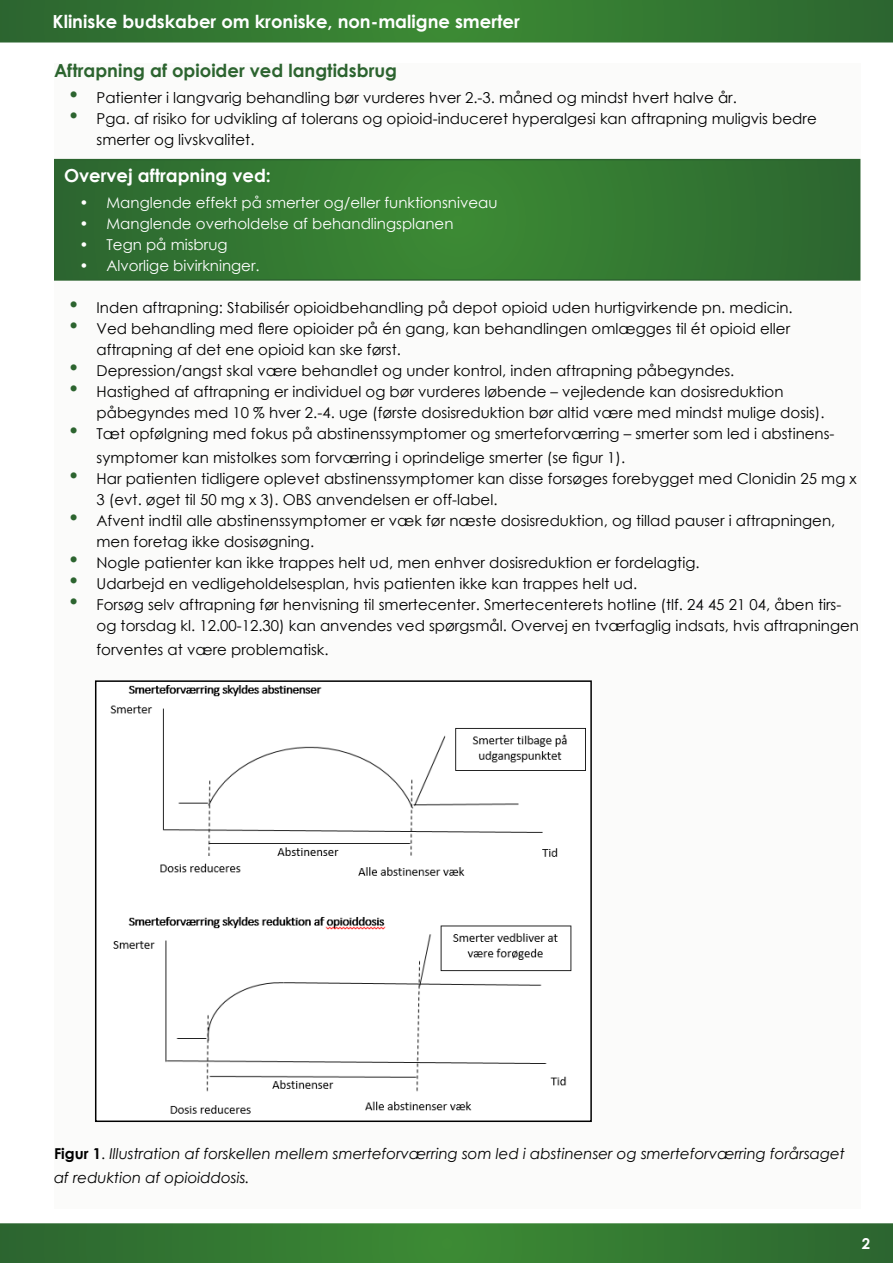
<style>
.page{position:relative;width:893px;height:1263px;background:#fff}
.page>*{position:absolute;margin:0;border:0;box-sizing:border-box;transform-origin:0 0}
.LME_afsnit{font:18px "Century Gothic Bold 2";color:#fff}
.LME_afsnit-2{font:18px "Century Gothic Bold 2";color:#2c642f}
.LME_bullets{font:15px/21px "Century Gothic 2";color:#000}
.LME_bullets-2{font:15px/21px "Century Gothic";color:#000}
.LME_brødtekst{font:italic 15px/24px "Century Gothic";color:#000}
.LME_bullets-3{font:15px "Century Gothic 2";color:#fff}
.LME_bullets-4{font:15px "Century Gothic";color:#fff}
.t1{font:15px "Century Gothic Bold 2";color:#fff}
.s1{font-family:"Arial";font-size:24px;color:#2c642f}
.s2{font-family:"Century Gothic 2"}
.s3{font-family:"Century Gothic"}
.s4{font-family:"Century Gothic Bold 2";font-style:normal}
.s5{font-family:"Century Gothic 2";font-style:normal}
</style>
<div class="page">
<svg style="left:3px;top:3px;width:887px;height:37px;background:#337831"></svg>
<svg style="left:3px;top:1226px;width:887px;height:34px;background:#337831"></svg>
<div style="left:54px;top:64px;width:806px;height:1145px;background:#fbfbfa"></div>
<svg style="left:57px;top:162px;width:800px;height:116px;background:#337731"></svg>
<div style="left:54px;top:159px;width:806px;height:122px;border:2px solid #2c642f"></div>
<img style="left:110px;top:685px;width:476px;height:429px">
<div style="left:95px;top:680px;width:497px;height:442px;border:2px solid #000"></div>
<p class="LME_afsnit" style="left:53px;top:8px;width:469px">Kliniske budskaber om kroniske, non-maligne smerter</p>
<h2 class="LME_afsnit-2" style="left:54px;top:57px;width:345px">Aftrapning af opioider ved langtidsbrug</h2>
<p class="LME_bullets" style="left:70px;top:86px;width:669px"><span class="s1">•</span> Patienter i langvarig behandling bør vurderes hver 2.-3. måned og mindst hvert halve år.</p>
<p class="LME_bullets" style="left:97px;top:107px;width:722px;text-indent:-27px"><span class="s1">•</span> Pga. af risiko for udvikling af tolerans og opioid-induceret hyperalgesi kan aftrapning muligvis bedre smerter og livskvalitet.</p>
<h2 class="LME_afsnit" style="left:64px;top:162px;width:208px">Overvej aftrapning ved:</h2>
<p class="LME_bullets-4" style="left:80px;top:192px;width:419px"><span class="s2">•</span> Manglende effekt på smerter og/eller funktionsniveau</p>
<p class="LME_bullets-3" style="left:80px;top:213px;width:375px">• Manglende overholdelse af behandlingsplanen</p>
<p class="LME_bullets-3" style="left:80px;top:234px;width:150px">• Tegn på misbrug</p>
<p class="LME_bullets-3" style="left:80px;top:255px;width:182px">• Alvorlige bivirkninger.</p>
<p class="LME_bullets" style="left:70px;top:296px;width:725px"><span class="s1">•</span> Inden aftrapning: Stabilisér opioidbehandling på depot opioid uden hurtigvirkende pn. medicin.</p>
<p class="LME_bullets-2" style="left:97px;top:317px;width:695px;text-indent:-27px"><span class="s1">•</span> Ved behandling med flere opioider på én gang, kan behandlingen omlægges til ét opioid eller <span class="s2">aftrapning af det ene opioid kan ske først.</span></p>
<p class="LME_bullets-2" style="left:70px;top:359px;width:666px"><span class="s1">•</span> Depression/angst skal være behandlet og under kontrol, inden aftrapning påbegyndes.</p>
<p class="LME_bullets" style="left:97px;top:380px;width:730px;text-indent:-27px"><span class="s1">•</span> Hastighed af aftrapning er individuel og bør vurderes løbende – vejledende kan dosisreduktion påbegyndes med 10 % hver 2.-4. uge (første dosisreduktion bør altid være med mindst mulige dosis).</p>
<p class="LME_bullets" style="left:97px;top:421px;width:739px;line-height:24px;text-indent:-27px"><span class="s1">•</span> Tæt opfølgning med fokus på abstinenssymptomer og smerteforværring – smerter som led i abstinens&shy;<span class="s3">symptomer kan mistolkes som forværring i oprindelige smerter (se figur 1).</span></p>
<p class="LME_bullets" style="left:97px;top:467px;width:762px;text-indent:-27px"><span class="s1">•</span> Har patienten tidligere oplevet abstinenssymptomer kan disse forsøges forebygget med Clonidin 25 mg x<br>3 (evt. øget til 50 mg x 3). OBS anvendelsen er off-label.</p>
<p class="LME_bullets" style="left:97px;top:509px;width:740px;text-indent:-27px"><span class="s1">•</span> Afvent indtil alle abstinenssymptomer er væk før næste dosisreduktion, og tillad pauser i aftrapningen, men foretag ikke dosisøgning.</p>
<p class="LME_bullets" style="left:70px;top:551px;width:632px"><span class="s1">•</span> Nogle patienter kan ikke trappes helt ud, men enhver dosisreduktion er fordelagtig.</p>
<p class="LME_bullets" style="left:70px;top:572px;width:569px"><span class="s1">•</span> Udarbejd en vedligeholdelsesplan, hvis patienten ikke kan trappes helt ud.</p>
<p class="LME_bullets" style="left:97px;top:593px;width:764px;text-indent:-27px"><span class="s1">•</span> Forsøg selv aftrapning før henvisning til smertecenter. Smertecenterets hotline (tlf. 24 45 21 04, åben tirs&shy;og torsdag kl. 12.00-12.30) kan anvendes ved spørgsmål. Overvej en tværfaglig indsats, hvis aftrapningen</p>
<p class="LME_bullets" style="left:97px;top:638px;width:234px">forventes at være problematisk.</p>
<p class="LME_brødtekst" style="left:54px;top:1141px;width:792px"><span class="s4">Figur 1</span><span class="s5">.</span> Illustration af forskellen mellem smerteforværring som led i abstinenser og smerteforværring forårsaget af reduktion af opioiddosis.</p>
<p class="t1" style="left:862px;top:1232px;width:10px">2</p>
</div>
